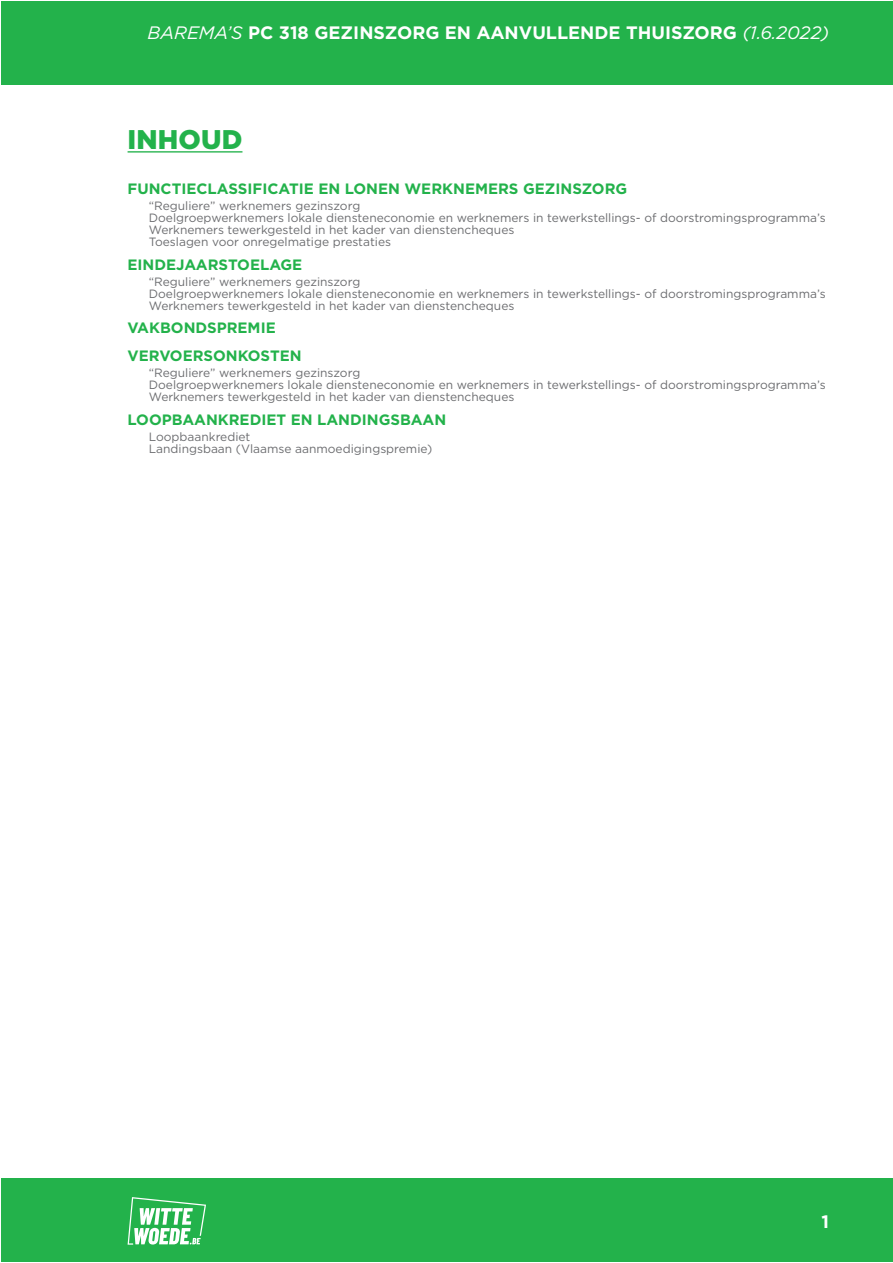
<style>
.page{position:relative;width:893px;height:1263px;background:#fff}
.page>*{position:absolute;margin:0;border:0;box-sizing:border-box;transform-origin:0 0}
.titel_1{font:900 27px "Gotham";letter-spacing:.005em;color:#23b24b}
.t1{font:700 18px "Gotham";color:#fff}
.t2{font:700 15px "Gotham";color:#23b24b}
.t3{font:12px "Gotham";color:#6c6d70}
.s1{font-weight:400;font-style:italic}
</style>
<div class="page">
<div style="left:1px;top:1px;width:891px;height:83px;background:#23b24b"></div>
<div style="left:1px;top:1179px;width:891px;height:83px;background:#23b24b"></div>
<svg style="left:128px;top:1197px;width:78px;height:48px"></svg>
<hr style="left:128px;top:151px;width:114px;height:2px;background:#23b24b">
<h2 class="t1" style="left:148px;top:21px;width:683px"><span class="s1">BAREMA’S</span> PC 318 GEZINSZORG EN AANVULLENDE THUISZORG <span class="s1">(1.6.2022)</span></h2>
<p class="titel_1" style="left:128px;top:121px;width:116px">INHOUD</p>
<p class="t2" style="left:128px;top:179px;width:501px">FUNCTIECLASSIFICATIE EN LONEN WERKNEMERS GEZINSZORG</p>
<p class="t3" style="left:149px;top:198px;width:213px">“Reguliere” werknemers gezinszorg</p>
<p class="t3" style="left:149px;top:210px;width:678px">Doelgroepwerknemers lokale diensteneconomie en werknemers in tewerkstellings- of doorstromingsprogramma’s</p>
<p class="t3" style="left:149px;top:222px;width:367px">Werknemers tewerkgesteld in het kader van dienstencheques</p>
<p class="t3" style="left:149px;top:234px;width:244px">Toeslagen voor onregelmatige prestaties</p>
<p class="t2" style="left:128px;top:254px;width:176px">EINDEJAARSTOELAGE</p>
<p class="t3" style="left:149px;top:274px;width:213px">“Reguliere” werknemers gezinszorg</p>
<p class="t3" style="left:149px;top:286px;width:678px">Doelgroepwerknemers lokale diensteneconomie en werknemers in tewerkstellings- of doorstromingsprogramma’s</p>
<p class="t3" style="left:149px;top:298px;width:367px">Werknemers tewerkgesteld in het kader van dienstencheques</p>
<p class="t2" style="left:128px;top:318px;width:150px">VAKBONDSPREMIE</p>
<p class="t2" style="left:128px;top:346px;width:176px">VERVOERSONKOSTEN</p>
<p class="t3" style="left:149px;top:366px;width:213px">“Reguliere” werknemers gezinszorg</p>
<p class="t3" style="left:149px;top:378px;width:678px">Doelgroepwerknemers lokale diensteneconomie en werknemers in tewerkstellings- of doorstromingsprogramma’s</p>
<p class="t3" style="left:149px;top:390px;width:367px">Werknemers tewerkgesteld in het kader van dienstencheques</p>
<p class="t2" style="left:128px;top:410px;width:320px">LOOPBAANKREDIET EN LANDINGSBAAN</p>
<p class="t3" style="left:149px;top:429px;width:103px">Loopbaankrediet</p>
<p class="t3" style="left:149px;top:441px;width:285px">Landingsbaan (Vlaamse aanmoedigingspremie)</p>
<h2 class="t1" style="left:822px;top:1209px;width:9px">1</h2>
</div>
